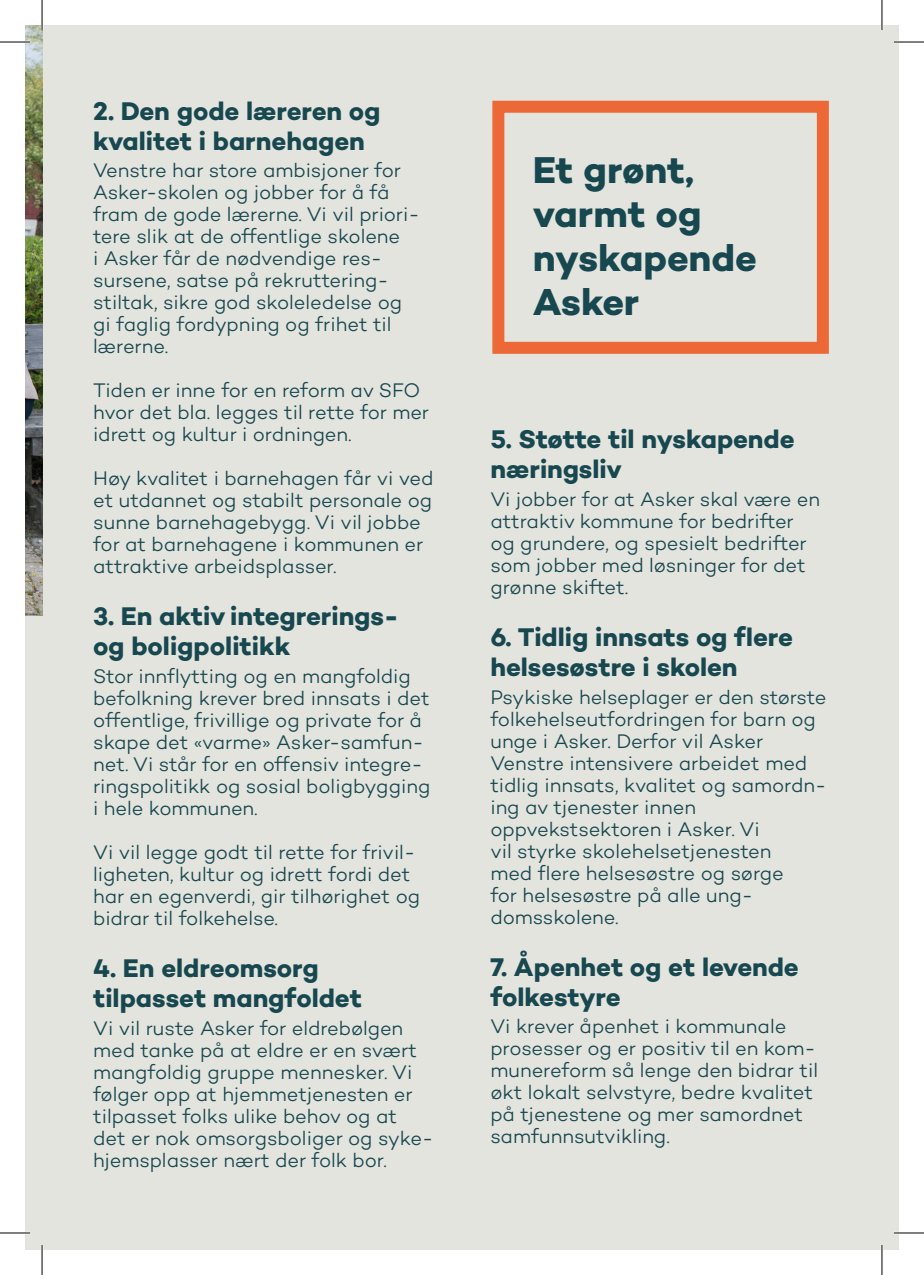
<style>
.page{position:relative;width:924px;height:1275px;background:#fff}
.page>*{position:absolute;margin:0;border:0;box-sizing:border-box;transform-origin:0 0}
.t1{font:700 38px/44px "Campton";letter-spacing:-.01em;color:#17474f}
.t2{font:700 26px/30px "Campton";letter-spacing:-.005em;color:#17474f}
.t3{font:300 20px/22px "Campton";letter-spacing:-.005em;color:#17474f}
</style>
<div class="page">
<div style="left:25px;top:25px;width:873px;height:1225px;background:#e4e4de"></div>
<img style="left:25px;top:25px;width:18px;height:591px">
<div style="left:492px;top:101px;width:336px;height:253px;border:12px solid #ec6937"></div>
<hr style="left:0;top:41px;width:30px;height:2px;background:#fff">
<hr style="left:893px;top:41px;width:30px;height:2px;background:#fff">
<hr style="left:0;top:1231px;width:30px;height:3px;background:#fff">
<hr style="left:893px;top:1231px;width:30px;height:3px;background:#fff">
<hr style="left:41px;top:0;width:2px;height:30px;background:#fff">
<hr style="left:41px;top:1245px;width:2px;height:30px;background:#fff">
<hr style="left:880px;top:0;width:2px;height:30px;background:#fff">
<hr style="left:880px;top:1245px;width:2px;height:30px;background:#fff">
<hr style="left:0;top:42px;width:30px;height:1px;background:#000">
<hr style="left:893px;top:42px;width:30px;height:1px;background:#000">
<hr style="left:0;top:1232px;width:30px;height:1px;background:#000">
<hr style="left:893px;top:1232px;width:30px;height:1px;background:#000">
<hr style="left:42px;top:0;width:1px;height:30px;background:#000">
<hr style="left:42px;top:1245px;width:1px;height:30px;background:#000">
<hr style="left:881px;top:0;width:1px;height:30px;background:#000">
<hr style="left:881px;top:1245px;width:1px;height:30px;background:#000">
<h2 class="t2" style="left:93px;top:95px;width:288px">2. Den gode læreren og kvalitet i barnehagen</h2>
<p class="t3" style="left:93px;top:159px;width:328px">Venstre har store ambisjoner for<br>Asker-skolen og jobber for å få fram de gode lærerne. Vi vil priori&shy;tere slik at de offentlige skolene<br>i Asker får de nødvendige res&shy;sursene, satse på rekruttering&shy;stiltak, sikre god skoleledelse og gi faglig fordypning og frihet til lærerne.</p>
<p class="t3" style="left:93px;top:379px;width:337px">Tiden er inne for en reform av SFO hvor det bla. legges til rette for mer idrett og kultur i ordningen.</p>
<p class="t3" style="left:93px;top:467px;width:341px">Høy kvalitet i barnehagen får vi ved et utdannet og stabilt personale og sunne barnehagebygg. Vi vil jobbe for at barnehagene i kommunen er attraktive arbeidsplasser.</p>
<h2 class="t2" style="left:93px;top:601px;width:307px">3. En aktiv integrerings&shy;og boligpolitikk</h2>
<p class="t3" style="left:93px;top:665px;width:338px">Stor innflytting og en mangfoldig befolkning krever bred innsats i det offentlige, frivillige og private for å skape det «varme» Asker-samfun&shy;net. Vi står for en offensiv integre&shy;ringspolitikk og sosial boligbygging i hele kommunen.</p>
<p class="t3" style="left:93px;top:841px;width:328px">Vi vil legge godt til rette for frivil&shy;ligheten, kultur og idrett fordi det har en egenverdi, gir tilhørighet og bidrar til folkehelse.</p>
<h2 class="t2" style="left:93px;top:953px;width:270px">4. En eldreomsorg tilpasset mangfoldet</h2>
<p class="t3" style="left:93px;top:1016px;width:341px">Vi vil ruste Asker for eldrebølgen med tanke på at eldre er en svært mangfoldig gruppe mennesker. Vi følger opp at hjemmetjenesten er tilpasset folks ulike behov og at det er nok omsorgsboliger og syke&shy;hjemsplasser nært der folk bor.</p>
<h1 class="t1" style="left:532px;top:147px;width:225px">Et grønt, varmt og nyskapende<br>Asker</h1>
<h2 class="t2" style="left:490px;top:424px;width:305px">5. Støtte til nyskapende næringsliv</h2>
<p class="t3" style="left:490px;top:488px;width:331px">Vi jobber for at Asker skal være en attraktiv kommune for bedrifter og grundere, og spesielt bedrifter som jobber med løsninger for det grønne skiftet.</p>
<h2 class="t2" style="left:490px;top:622px;width:304px">6. Tidlig innsats og flere helsesøstre i skolen</h2>
<p class="t3" style="left:490px;top:685px;width:337px">Psykiske helseplager er den største folkehelseutfordringen for barn og unge i Asker. Derfor vil Asker<br>Venstre intensivere arbeidet med tidlig innsats, kvalitet og samordn&shy;ing av tjenester innen oppvekstsektoren i Asker. Vi<br>vil styrke skolehelsetjenesten<br>med flere helsesøstre og sørge<br>for helsesøstre på alle ung&shy;domsskolene.</p>
<h2 class="t2" style="left:490px;top:951px;width:310px">7. Åpenhet og et levende folkestyre</h2>
<p class="t3" style="left:490px;top:1015px;width:329px">Vi krever åpenhet i kommunale prosesser og er positiv til en kom&shy;munereform så lenge den bidrar til økt lokalt selvstyre, bedre kvalitet på tjenestene og mer samordnet samfunnsutvikling.</p>
</div>
